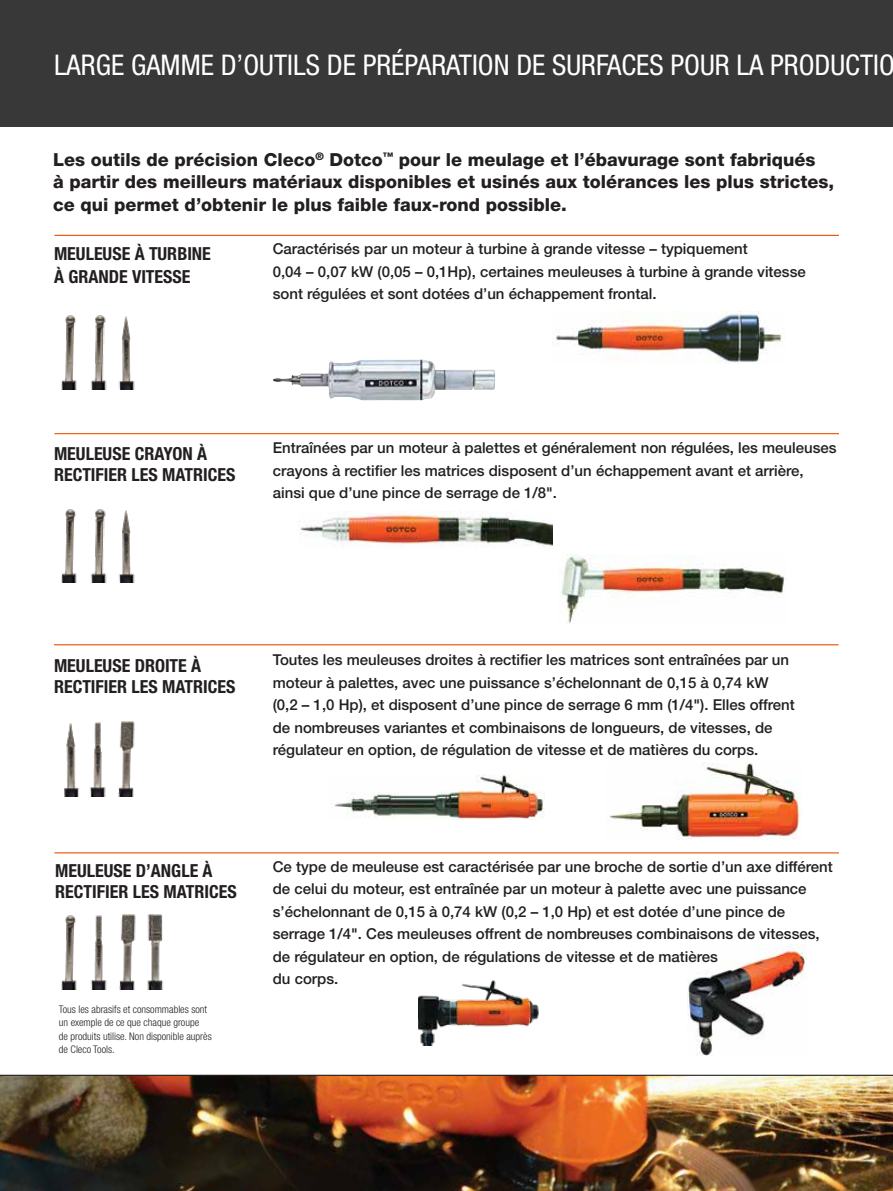
<style>
.page{position:relative;width:893px;height:1191px;background:#fff}
.page>*{position:absolute;margin:0;border:0;box-sizing:border-box;transform-origin:0 0}
.t1{font:condensed 28.5px "Helvetica Neue LT Pro";color:#fff}
.t2{font:800 18px/22.5px "Helvetica Neue LT Pro";color:#231f20}
.t3{font:700 condensed 18px/21px "Helvetica Neue LT Pro";color:#231f20}
.t4{font:500 15px/22.5px "Helvetica Neue LT Pro";color:#231f20}
.t5{font:300 condensed 10.5px/13.5px "Helvetica Neue LT Pro";color:#231f20}
</style>
<div class="page">
<div style="left:0;top:0;width:893px;height:126px;background:#393839"></div>
<img style="left:0;top:1075px;width:893px;height:116px">
<img style="left:556px;top:312px;width:227px;height:51px">
<img style="left:61px;top:315px;width:16px;height:74px">
<hr style="left:54px;top:235px;width:785px;height:1px;background:#e65300">
<img style="left:91px;top:315px;width:44px;height:74px">
<hr style="left:54px;top:644px;width:784px;height:1px;background:#e65300">
<img style="left:609px;top:762px;width:192px;height:77px">
<img style="left:334px;top:774px;width:210px;height:45px">
<img style="left:64px;top:723px;width:16px;height:73px">
<img style="left:89px;top:721px;width:46px;height:75px">
<hr style="left:54px;top:433px;width:785px;height:1px;background:#e65300">
<img style="left:561px;top:554px;width:226px;height:70px">
<img style="left:300px;top:511px;width:252px;height:36px">
<img style="left:61px;top:509px;width:16px;height:74px">
<img style="left:91px;top:509px;width:44px;height:74px">
<hr style="left:54px;top:852px;width:785px;height:1px;background:#e65300">
<img style="left:687px;top:944px;width:119px;height:111px">
<img style="left:418px;top:980px;width:121px;height:65px">
<img style="left:61px;top:914px;width:103px;height:75px">
<hr style="left:0;top:1074px;width:893px;height:1px;background:#231f20">
<img style="left:273px;top:359px;width:222px;height:42px">
<h1 class="t1" style="left:54px;top:48px;width:842px">LARGE GAMME D’OUTILS DE PRÉPARATION DE SURFACES POUR LA PRODUCTIO</h1>
<p class="t2" style="left:53px;top:148px;width:782px">Les outils de précision Cleco<sup>®</sup> Dotco<sup>™</sup> pour le meulage et l’ébavurage sont fabriqués<br>à partir des meilleurs matériaux disponibles et usinés aux tolérances les plus strictes, ce qui permet d’obtenir le plus faible faux-rond possible.</p>
<p class="t3" style="left:54px;top:243px;width:158px;line-height:22.5px">MEULEUSE À TURBINE<br>À GRANDE VITESSE</p>
<p class="t4" style="left:273px;top:237px;width:535px">Caractérisés par un moteur à turbine à grande vitesse – typiquement<br>0,04 – 0,07 kW (0,05 – 0,1Hp), certaines meuleuses à turbine à grande vitesse sont régulées et sont dotées d’un échappement frontal.</p>
<p class="t3" style="left:54px;top:443px;width:183px">MEULEUSE CRAYON À<br>RECTIFIER LES MATRICES</p>
<p class="t4" style="left:273px;top:436px;width:565px">Entraînées par un moteur à palettes et généralement non régulées, les meuleuses crayons à rectifier les matrices disposent d’un échappement avant et arrière, ainsi que d’une pince de serrage de 1/8".</p>
<p class="t3" style="left:54px;top:655px;width:183px">MEULEUSE DROITE À<br>RECTIFIER LES MATRICES</p>
<p class="t4" style="left:273px;top:648px;width:523px">Toutes les meuleuses droites à rectifier les matrices sont entraînées par un moteur à palettes, avec une puissance s’échelonnant de 0,15 à 0,74 kW (0,2 – 1,0 Hp), et disposent d’une pince de serrage 6 mm (1/4"). Elles offrent de nombreuses variantes et combinaisons de longueurs, de vitesses, de régulateur en option, de régulation de vitesse et de matières du corps.</p>
<p class="t3" style="left:55px;top:860px;width:183px">MEULEUSE D’ANGLE À<br>RECTIFIER LES MATRICES</p>
<p class="t4" style="left:273px;top:855px;width:561px">Ce type de meuleuse est caractérisée par une broche de sortie d’un axe différent de celui du moteur, est entraînée par un moteur à palette avec une puissance s’échelonnant de 0,15 à 0,74 kW (0,2 – 1,0 Hp) et est dotée d’une pince de serrage 1/4". Ces meuleuses offrent de nombreuses combinaisons de vitesses, de régulateur en option, de régulations de vitesse et de matières<br>du corps.</p>
<p class="t5" style="left:59px;top:1002px;width:154px">Tous les abrasifs et consommables sont un exemple de ce que chaque groupe<br>de produits utilise. Non disponible auprès de Cleco Tools.</p>
</div>
